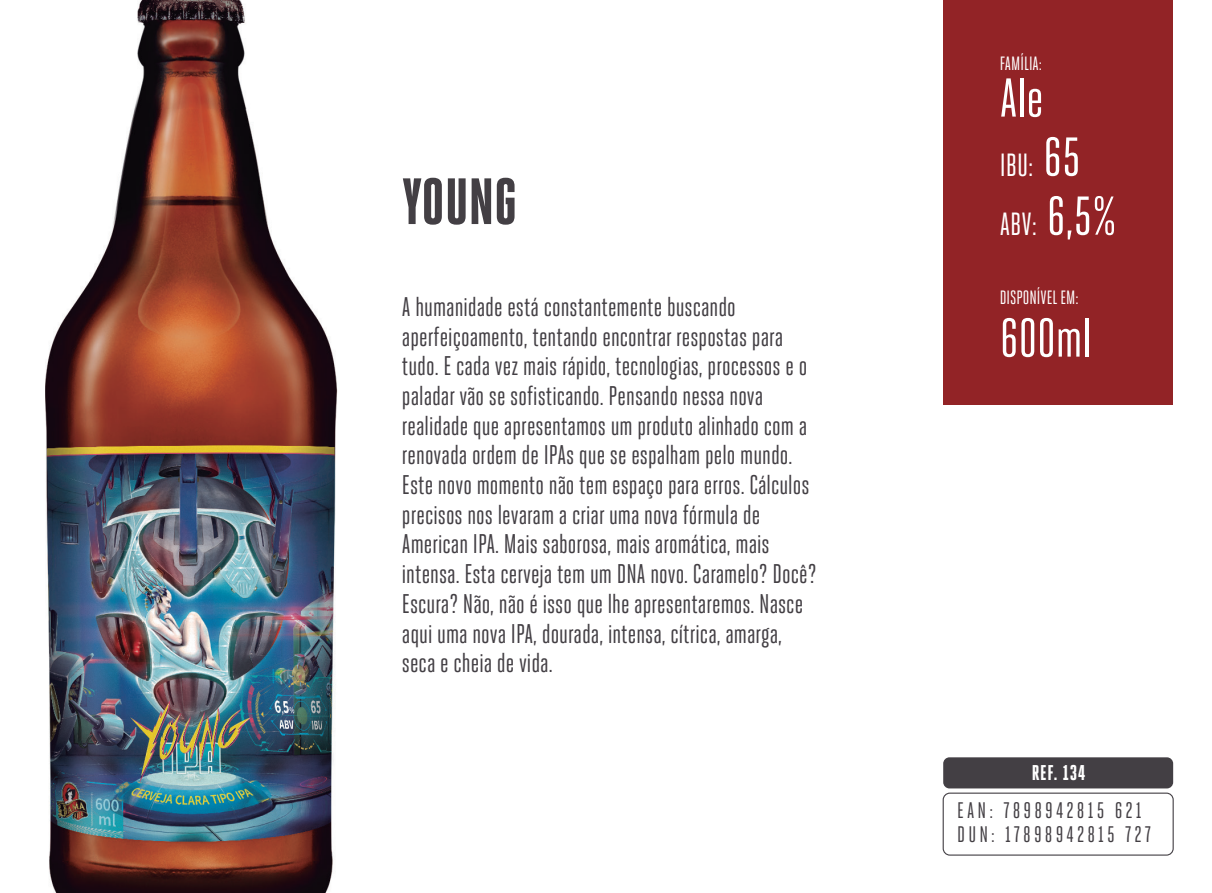
<style>
.page{position:relative;width:1212px;height:893px;background:#fff}
.page>*{position:absolute;margin:0;border:0;box-sizing:border-box;transform-origin:0 0}
.t1{font:800 65.25px "Heroic Condensed";color:#433f44}
.t2{font:54.45px "Heroic Condensed";color:#fff}
.t3{font:32.18px/58.9px "Heroic Condensed";color:#fff}
.t4{font:27px/29.7px "Heroic Condensed";color:#433f44}
.t5{font:22.5px/24.3px "Heroic Condensed";letter-spacing:.14em;color:#433f44}
.t6{font:800 21.38px "Heroic Condensed";letter-spacing:.04em;color:#fff}
.t7{font:19.35px "Heroic Condensed";color:#fff}
.s1{font-size:54.45px}
</style>
<div class="page">
<img style="left:45px;top:109px;width:292px;height:784px">
<div style="left:943px;top:0;width:230px;height:405px;background:#922326"></div>
<div style="left:943px;top:757px;width:230px;height:31px;background:#433f44;border-radius:6px"></div>
<div style="left:943px;top:793px;width:231px;height:63px;border:1px solid #433f44;border-radius:7px"></div>
<img style="left:134px;top:0;width:113px;height:109px">
<h1 class="t1" style="left:402px;top:166px;width:117px">YOUNG</h1>
<p class="t4" style="left:402px;top:292px;width:416px">A humanidade está constantemente buscando aperfeiçoamento, tentando encontrar respostas para tudo. E cada vez mais rápido, tecnologias, processos e o paladar vão se sofisticando. Pensando nessa nova realidade que apresentamos um produto alinhado com a renovada ordem de IPAs que se espalham pelo mundo.<br>Este novo momento não tem espaço para erros. Cálculos precisos nos levaram a criar uma nova fórmula de American IPA. Mais saborosa, mais aromática, mais intensa. Esta cerveja tem um DNA novo. Caramelo? Docê?<br>Escura? Não, não é isso que lhe apresentaremos. Nasce aqui uma nova IPA, dourada, intensa, cítrica, amarga, seca e cheia de vida.</p>
<p class="t7" style="left:1000px;top:53px;width:44px">FAMÍLIA:</p>
<h2 class="t2" style="left:1000px;top:68px;width:45px">Ale</h2>
<p class="t3" style="left:1000px;top:135px;width:118px">IBU: <span class="s1">65<br></span>ABV: <span class="s1">6,5%</span></p>
<p class="t7" style="left:1000px;top:287px;width:80px">DISPONÍVEL EM:</p>
<h2 class="t2" style="left:1000px;top:308px;width:93px">600ml</h2>
<p class="t6" style="left:1032px;top:761px;width:55px">REF. 134</p>
<p class="t5" style="left:957px;top:798px;width:195px">EAN: 7898942815 621<br>DUN: 17898942815 727</p>
</div>
